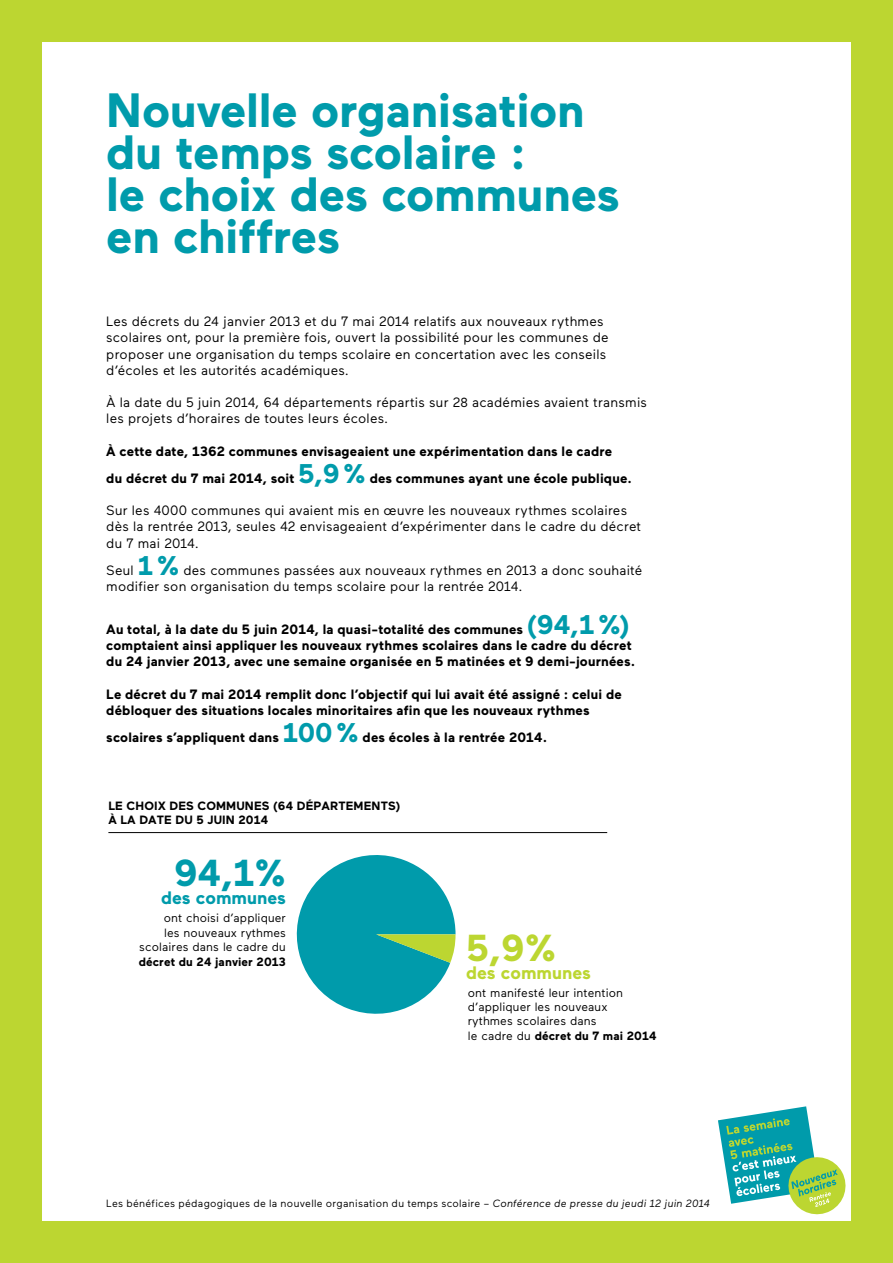
<style>
.page{position:relative;width:893px;height:1263px;background:#fff}
.page>*{position:absolute;margin:0;border:0;box-sizing:border-box;transform-origin:0 0}
.t1{font:700 48px/42px "Maax";letter-spacing:-.005em;color:#009bab}
.t2{font:700 37.5px "Maax";color:#009bab}
.t3{font:700 37.5px "Maax";color:#bcd631}
.t4{font:700 18px "Maax";color:#009bab}
.t5{font:700 18px "Maax";color:#bcd631}
.t6{font:13.5px/16.2px "Maax";letter-spacing:.015em;color:#000}
.t7{font:700 13.5px/16.2px "Maax";letter-spacing:.01em;color:#000}
.t8{font:12px/14.4px "Maax";letter-spacing:.01em;color:#000;text-align:right}
.t9{font:700 12px/14.4px "Maax";letter-spacing:.01em;color:#000}
.t10{font:10.5px "Maax";letter-spacing:.025em;color:#000}
.s1{font-size:27px;color:#009bab}
.s2{font-weight:700;font-size:27px;color:#009bab}
.s3{font-weight:700}
.s4{font-style:italic}
</style>
<div class="page">
<div style="left:0;top:0;width:893px;height:1263px;border:42px solid #bcd631"></div>
<svg style="left:718px;top:1106px;width:128px;height:109px"></svg>
<hr style="left:0;top:0;width:893px;height:4px;background:#bcd631">
<hr style="left:0;top:0;width:3px;height:1263px;background:#bcd631">
<hr style="left:891px;top:0;width:2px;height:1263px;background:#bcd631">
<hr style="left:0;top:1260px;width:893px;height:3px;background:#bcd631">
<svg style="left:296px;top:855px;width:159px;height:159px"></svg>
<hr style="left:108px;top:832px;width:499px;height:1px;background:#000">
<h1 class="t1" style="left:106px;top:89px;width:515px">Nouvelle organisation du temps scolaire :<br>le choix des communes en chiffres</h1>
<p class="t6" style="left:106px;top:314px;width:504px">Les décrets du 24 janvier 2013 et du 7 mai 2014 relatifs aux nouveaux rythmes scolaires ont, pour la première fois, ouvert la possibilité pour les communes de proposer une organisation du temps scolaire en concertation avec les conseils d’écoles et les autorités académiques.</p>
<p class="t6" style="left:106px;top:395px;width:542px">À la date du 5 juin 2014, 64 départements répartis sur 28 académies avaient transmis les projets d’horaires de toutes leurs écoles.</p>
<p class="t7" style="left:106px;top:438px;width:527px;line-height:27px">À cette date, 1362 communes envisageaient une expérimentation dans le cadre<br>du décret du 7 mai 2014, soit <span class="s1">5,9%</span> des communes ayant une école publique.</p>
<p class="t6" style="left:106px;top:503px;width:536px">Sur les 4000 communes qui avaient mis en œuvre les nouveaux rythmes scolaires dès la rentrée 2013, seules 42 envisageaient d’expérimenter dans le cadre du décret du 7 mai 2014.</p>
<p class="t6" style="left:106px;top:562px;width:537px">Seul <span class="s2">1%</span> des communes passées aux nouveaux rythmes en 2013 a donc souhaité modifier son organisation du temps scolaire pour la rentrée 2014.</p>
<p class="t7" style="left:106px;top:621px;width:530px">Au total, à la date du 5 juin 2014, la quasi-totalité des communes <span class="s1">(94,1%) </span>comptaient ainsi appliquer les nouveaux rythmes scolaires dans le cadre du décret du 24 janvier 2013, avec une semaine organisée en 5 matinées et 9 demi-journées.</p>
<p class="t7" style="left:106px;top:686px;width:517px">Le décret du 7 mai 2014 remplit donc l’objectif qui lui avait été assigné : celui de débloquer des situations locales minoritaires afin que les nouveaux rythmes</p>
<p class="t7" style="left:106px;top:729px;width:442px">scolaires s’appliquent dans <span class="s1">100%</span> des écoles à la rentrée 2014.</p>
<p class="t9" style="left:108px;top:799px;width:294px">LE CHOIX DES COMMUNES (64 DÉPARTEMENTS)<br>À LA DATE DU 5 JUIN 2014</p>
<h2 class="t2" style="left:174px;top:853px;width:113px">94,1%</h2>
<h3 class="t4" style="left:161px;top:888px;width:126px">des communes</h3>
<p class="t8" style="left:139px;top:911px;width:148px">ont choisi d’appliquer<br>les nouveaux rythmes scolaires dans le cadre du</p>
<p class="t9" style="left:139px;top:954px;width:149px">décret du 24 janvier 2013</p>
<h2 class="t3" style="left:466px;top:927px;width:92px">5,9%</h2>
<h3 class="t5" style="left:466px;top:963px;width:126px">des communes</h3>
<p class="t8" style="left:468px;top:985px;width:190px;text-align:left">ont manifesté leur intention d’appliquer les nouveaux<br>rythmes scolaires dans<br>le cadre du <span class="s3">décret du 7 mai 2014</span></p>
<p class="t10" style="left:106px;top:1197px;width:605px">Les bénéfices pédagogiques de la nouvelle organisation du temps scolaire – <span class="s4">Conférence de presse du jeudi 12 juin 2014</span></p>
</div>
